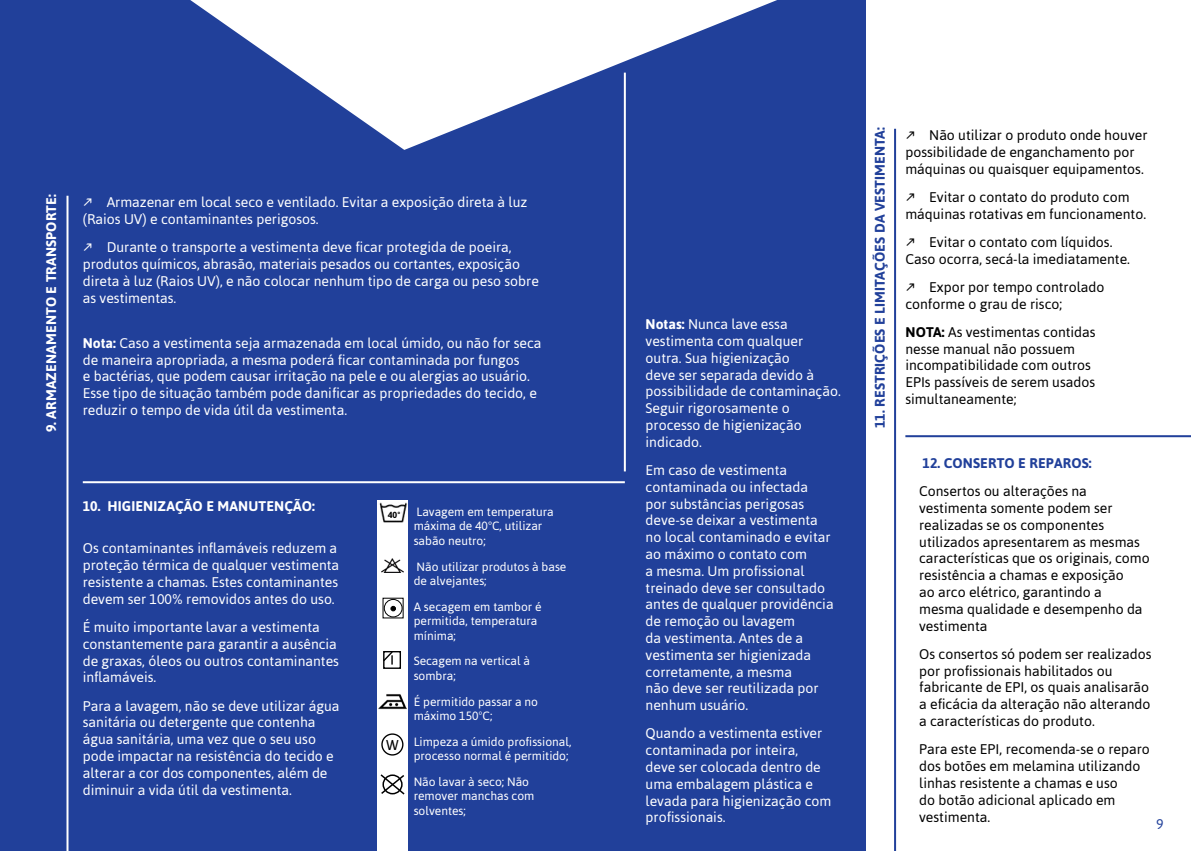
<style>
.page{position:relative;width:1191px;height:851px;background:#fff}
.page>*{position:absolute;margin:0;border:0;box-sizing:border-box;transform-origin:0 0}
.t1{font:14.2px "Asap";color:#000}
.t2{font:14px/16.8px "Asap";color:#fff}
.t3{font:14px/16.8px "Asap";color:#000}
.t4{font:700 14px "Asap";letter-spacing:.01em;color:#21409a}
.t5{font:700 14px "Asap";letter-spacing:.01em;color:#fff}
.t6{font:14px "Asap";color:#21409a}
.t7{font:12px/14.4px "Asap";color:#fff}
.t8{font:700 8.8px "Asap";color:#000}
.s1{font-weight:700}
</style>
<div class="page">
<div style="left:0;top:0;width:865px;height:850px;background:#21409a"></div>
<hr style="left:66px;top:196px;width:2px;height:654px;background:#fff">
<hr style="left:624px;top:73px;width:2px;height:398px;background:#fff">
<hr style="left:83px;top:481px;width:542px;height:2px;background:#fff">
<svg style="left:190px;top:0;width:587px;height:150px"></svg>
<div style="left:377px;top:500px;width:30px;height:350px;background:#fff"></div>
<hr style="left:894px;top:129px;width:2px;height:721px;background:#21409a">
<hr style="left:905px;top:435px;width:286px;height:2px;background:#21409a">
<div style="left:383px;top:651px;width:18px;height:17px;border:1px solid #000"></div>
<svg style="left:383px;top:651px;width:11px;height:13px"></svg>
<div style="left:381px;top:733px;width:22px;height:22px;border:1px solid #000;border-radius:50%"></div>
<div style="left:384px;top:599px;width:18px;height:18px;border:1px solid #000;border-radius:50%"></div>
<svg style="left:390px;top:605px;width:6px;height:6px"></svg>
<img style="left:381px;top:558px;width:22px;height:14px">
<img style="left:378px;top:694px;width:28px;height:16px">
<svg style="left:380px;top:774px;width:25px;height:21px"></svg>
<img style="left:379px;top:502px;width:28px;height:21px">
<svg style="left:385px;top:508px;width:17px;height:11px"></svg>
<p class="t5" style="left:41px;top:432px;width:239px;rotate:-90deg">9. ARMAZENAMENTO E TRANSPORTE:</p>
<p class="t2" style="left:83px;top:194px;width:446px;text-indent:24px">Armazenar em local seco e ventilado. Evitar a exposição direta à luz (Raios UV) e contaminantes perigosos.</p>
<p class="t2" style="left:83px;top:239px;width:457px;text-indent:24px">Durante o transporte a vestimenta deve ficar protegida de poeira, produtos químicos, abrasão, materiais pesados ou cortantes, exposição direta à luz (Raios UV), e não colocar nenhum tipo de carga ou peso sobre as vestimentas.</p>
<p class="t2" style="left:83px;top:334px;width:460px"><span class="s1">Nota:</span> Caso a vestimenta seja armazenada em local úmido, ou não for seca de maneira apropriada, a mesma poderá ficar contaminada por fungos<br>e bactérias, que podem causar irritação na pele e ou alergias ao usuário.<br>Esse tipo de situação também pode danificar as propriedades do tecido, e reduzir o tempo de vida útil da vestimenta.</p>
<p class="t5" style="left:83px;top:495px;width:234px">10. HIGIENIZAÇÃO E MANUTENÇÃO:</p>
<p class="t2" style="left:83px;top:540px;width:258px">Os contaminantes inflamáveis reduzem a proteção térmica de qualquer vestimenta resistente a chamas. Estes contaminantes devem ser 100% removidos antes do uso.</p>
<p class="t2" style="left:83px;top:618px;width:258px">É muito importante lavar a vestimenta constantemente para garantir a ausência de graxas, óleos ou outros contaminantes inflamáveis.</p>
<p class="t2" style="left:83px;top:697px;width:258px">Para a lavagem, não se deve utilizar água sanitária ou detergente que contenha água sanitária, uma vez que o seu uso pode impactar na resistência do tecido e alterar a cor dos componentes, além de diminuir a vida útil da vestimenta.</p>
<p class="t8" style="left:388px;top:508px;width:14px">40º</p>
<p class="t1" style="left:386px;top:737px;width:14px">W</p>
<p class="t7" style="left:414px;top:504px;width:141px">Lavagem em temperatura máxima de 40°C, utilizar sabão neutro;</p>
<p class="t7" style="left:414px;top:559px;width:154px">Não utilizar produtos à base de alvejantes;</p>
<p class="t7" style="left:414px;top:599px;width:129px">A secagem em tambor é permitida, temperatura mínima;</p>
<p class="t7" style="left:414px;top:653px;width:118px">Secagem na vertical à sombra;</p>
<p class="t7" style="left:414px;top:694px;width:126px">É permitido passar a no máximo 150ºC;</p>
<p class="t7" style="left:414px;top:734px;width:159px">Limpeza a úmido profissional, processo normal é permitido;</p>
<p class="t7" style="left:414px;top:774px;width:122px">Não lavar à seco; Não remover manchas com solventes;</p>
<p class="t2" style="left:645px;top:315px;width:197px"><span class="s1">Notas:</span> Nunca lave essa vestimenta com qualquer outra. Sua higienização<br>deve ser separada devido à possibilidade de contaminação.<br>Seguir rigorosamente o processo de higienização indicado.</p>
<p class="t2" style="left:645px;top:461px;width:189px">Em caso de vestimenta contaminada ou infectada<br>por substâncias perigosas deve-se deixar a vestimenta no local contaminado e evitar ao máximo o contato com<br>a mesma. Um profissional treinado deve ser consultado antes de qualquer providência de remoção ou lavagem<br>da vestimenta. Antes de a vestimenta ser higienizada corretamente, a mesma<br>não deve ser reutilizada por nenhum usuário.</p>
<p class="t2" style="left:645px;top:724px;width:187px">Quando a vestimenta estiver contaminada por inteira, deve ser colocada dentro de uma embalagem plástica e levada para higienização com profissionais.</p>
<p class="t4" style="left:870px;top:428px;width:302px;rotate:-90deg">11. RESTRIÇÕES E LIMITAÇÕES DA VESTIMENTA:</p>
<p class="t3" style="left:905px;top:127px;width:243px;text-indent:24px">Não utilizar o produto onde houver possibilidade de enganchamento por máquinas ou quaisquer equipamentos.</p>
<p class="t3" style="left:905px;top:188px;width:242px;text-align:center">Evitar o contato do produto com máquinas rotativas em funcionamento.</p>
<p class="t3" style="left:905px;top:233px;width:226px;text-align:center">Evitar o contato com líquidos.<br>Caso ocorra, secá-la imediatamente.</p>
<p class="t3" style="left:905px;top:278px;width:200px;text-indent:24px">Expor por tempo controlado conforme o grau de risco;</p>
<p class="t3" style="left:905px;top:323px;width:192px"><span class="s1">NOTA:</span> As vestimentas contidas nesse manual não possuem incompatibilidade com outros<br>EPIs passíveis de serem usados simultaneamente;</p>
<p class="t4" style="left:922px;top:453px;width:171px">12. CONSERTO E REPAROS:</p>
<p class="t3" style="left:919px;top:482px;width:232px">Consertos ou alterações na vestimenta somente podem ser realizadas se os componentes utilizados apresentarem as mesmas características que os originais, como resistência a chamas e exposição<br>ao arco elétrico, garantindo a mesma qualidade e desempenho da vestimenta</p>
<p class="t3" style="left:919px;top:645px;width:234px">Os consertos só podem ser realizados por profissionais habilitados ou fabricante de EPI, os quais analisarão a eficácia da alteração não alterando a características do produto.</p>
<p class="t3" style="left:919px;top:740px;width:232px">Para este EPI, recomenda-se o reparo dos botões em melamina utilizando linhas resistente a chamas e uso<br>do botão adicional aplicado em vestimenta.</p>
<p class="t6" style="left:1156px;top:816px;width:9px">9</p>
</div>
